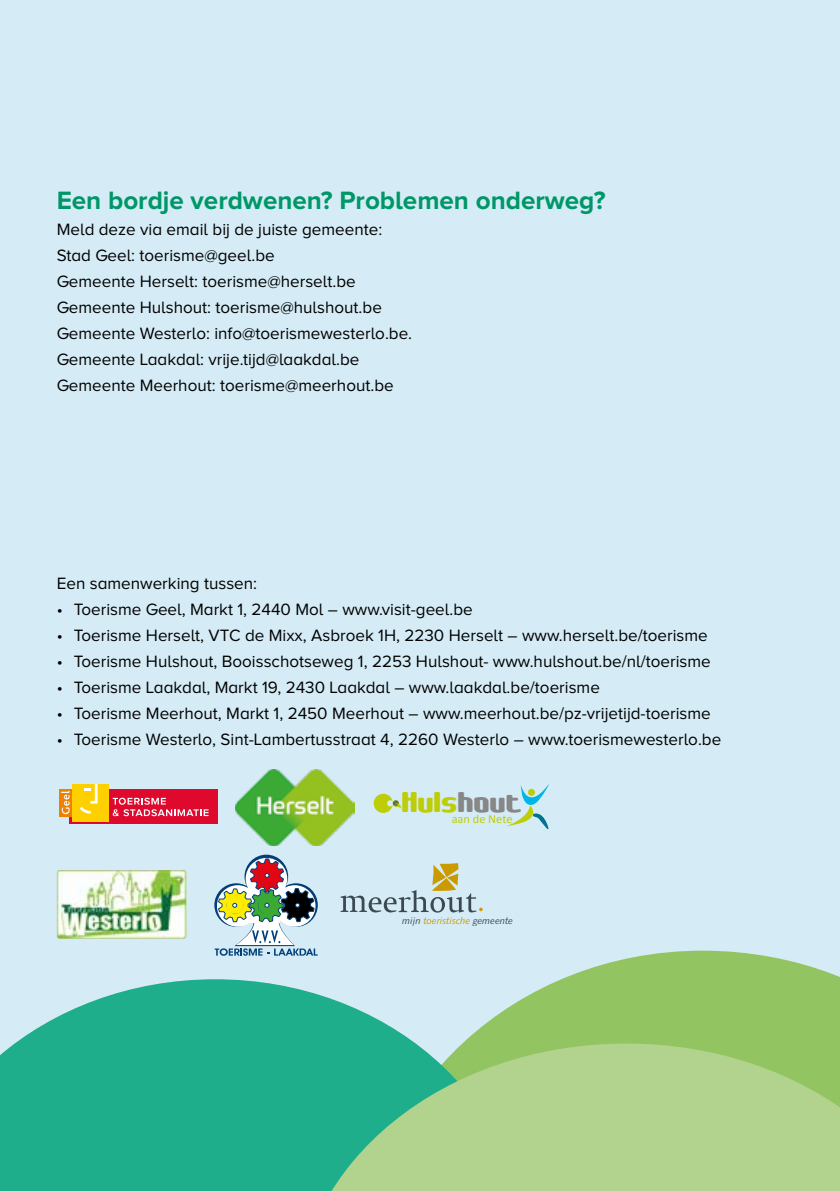
<style>
.page{position:relative;width:840px;height:1191px;background:#fff}
.page>*{position:absolute;margin:0;border:0;box-sizing:border-box;transform-origin:0 0}
.t1{font:37px "Galapogos BRK";color:#bdce08}
.t2{font:700 26px "Proxima Nova A";color:#009768}
.t3{font:17px/26px "Proxima Nova A";color:#000}
.t4{font:12.4px "Calibri";color:#bdce08}
.t5{font:italic 9.6px "Syntax LT Std";color:#484f55}
.s1{color:#878787}
.s2{color:#f4a700}
</style>
<div class="page">
<div style="left:0;top:0;width:839px;height:1191px;background:#d5ecf6"></div>
<svg style="left:523px;top:950px;width:316px;height:93px;background:#9cc976"></svg>
<svg style="left:0;top:979px;width:523px;height:212px;fill:#1eae8b"></svg>
<svg style="left:297px;top:1043px;width:542px;height:148px;background:#93cb89"></svg>
<div style="left:69px;top:789px;width:149px;height:34px;background:#de092d"></div>
<div style="left:59px;top:789px;width:13px;height:27px;background:#f08100"></div>
<svg style="left:61px;top:791px;width:9px;height:23px"></svg>
<div style="left:72px;top:784px;width:37px;height:37px;background:#ffd000"></div>
<svg style="left:80px;top:784px;width:17px;height:29px"></svg>
<svg style="left:113px;top:797px;width:95px;height:19px"></svg>
<img style="left:236px;top:769px;width:118px;height:76px">
<svg style="left:507px;top:785px;width:41px;height:45px"></svg>
<svg style="left:373px;top:793px;width:28px;height:20px"></svg>
<svg style="left:244px;top:854px;width:44px;height:44px"></svg>
<svg style="left:214px;top:858px;width:103px;height:97px"></svg>
<svg style="left:340px;top:863px;width:142px;height:49px"></svg>
<img style="left:57px;top:870px;width:129px;height:68px">
<h2 class="t2" style="left:57px;top:185px;width:550px">Een bordje verdwenen? Problemen onderweg?</h2>
<p class="t3" style="left:57px;top:216px;width:357px">Meld deze via email bij de juiste gemeente:<br>Stad Geel: toerisme@geel.be<br>Gemeente Herselt: toerisme@herselt.be Gemeente Hulshout: toerisme@hulshout.be Gemeente Westerlo: info@toerismewesterlo.be.<br>Gemeente Laakdal: vrije.tijd@laakdal.be Gemeente Meerhout: toerisme@meerhout.be</p>
<p class="t3" style="left:57px;top:570px;width:202px">Een samenwerking tussen:</p>
<p class="t3" style="left:57px;top:596px;width:417px">• Toerisme Geel, Markt 1, 2440 Mol – www.visit-geel.be</p>
<p class="t3" style="left:57px;top:622px;width:652px">• Toerisme Herselt, VTC de Mixx, Asbroek 1H, 2230 Herselt – www.herselt.be/toerisme</p>
<p class="t3" style="left:57px;top:648px;width:655px">• Toerisme Hulshout, Booisschotseweg 1, 2253 Hulshout- www.hulshout.be/nl/toerisme</p>
<p class="t3" style="left:57px;top:674px;width:544px">• Toerisme Laakdal, Markt 19, 2430 Laakdal – www.laakdal.be/toerisme</p>
<p class="t3" style="left:57px;top:700px;width:655px">• Toerisme Meerhout, Markt 1, 2450 Meerhout – www.meerhout.be/pz-vrijetijd-toerisme</p>
<p class="t3" style="left:57px;top:726px;width:665px">• Toerisme Westerlo, Sint-Lambertusstraat 4, 2260 Westerlo – www.toerismewesterlo.be</p>
<h1 class="t1" style="left:401px;top:784px;width:122px">Huls<span class="s1">hout</span></h1>
<p class="t4" style="left:451px;top:811px;width:62px">aan de Nete</p>
<p class="t5" style="left:402px;top:914px;width:112px">mijn <span class="s2">toeristische</span> gemeente</p>
</div>
